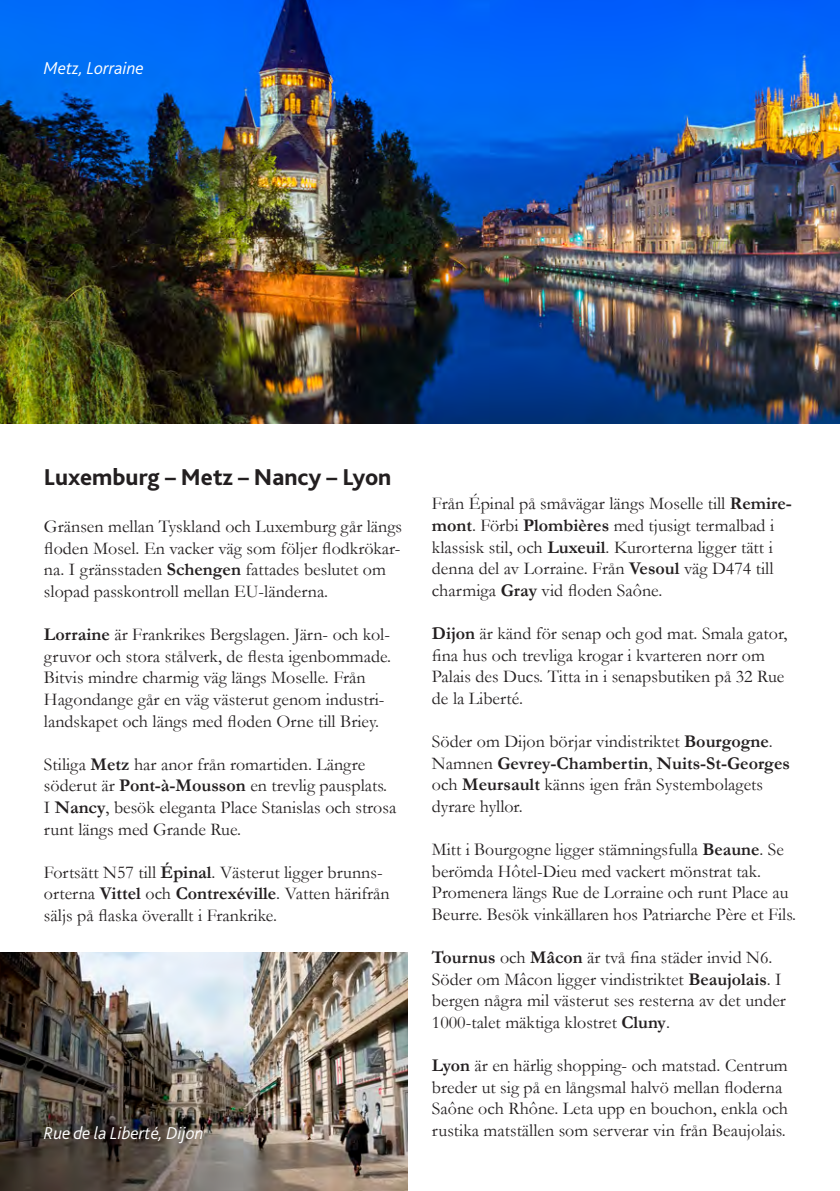
<style>
.page{position:relative;width:840px;height:1191px;background:#fff}
.page>*{position:absolute;margin:0;border:0;box-sizing:border-box;transform-origin:0 0}
.t1{font:800 24px "Bliss 2";color:#231f20}
.t2{font:18px/21.6px "Garamond";color:#231f20}
.t3{font:italic 300 18px "Bliss 2";color:#fff}
.s1{font-weight:700}
</style>
<div class="page">
<img style="left:0;top:0;width:839px;height:424px">
<img style="left:0;top:952px;width:407px;height:239px">
<p class="t3" style="left:44px;top:56px;width:101px">Metz, Lorraine</p>
<h1 class="t1" style="left:44px;top:462px;width:349px">Luxemburg – Metz – Nancy – Lyon</h1>
<p class="t2" style="left:44px;top:515px;width:359px">Gränsen mellan Tyskland och Luxemburg går längs floden Mosel. En vacker väg som följer flodkrökar&shy;na. I gränsstaden <span class="s1">Schengen</span> fattades beslutet om slopad passkontroll mellan EU-länderna.</p>
<p class="t2" style="left:44px;top:623px;width:348px"><span class="s1">Lorraine</span> är Frankrikes Bergslagen. Järn- och kol&shy;gruvor och stora stålverk, de flesta igenbommade.<br>Bitvis mindre charmig väg längs Moselle. Från Hagondange går en väg västerut genom industri&shy;landskapet och längs med floden Orne till Briey.</p>
<p class="t2" style="left:44px;top:753px;width:354px">Stiliga <span class="s1">Metz</span> har anor från romartiden. Längre söderut är <span class="s1">Pont-à-Mousson</span> en trevlig pausplats.<br>I <span class="s1">Nancy</span>, besök eleganta Place Stanislas och strosa runt längs med Grande Rue.</p>
<p class="t2" style="left:44px;top:861px;width:347px">Fortsätt N57 till <span class="s1">Épinal</span>. Västerut ligger brunns&shy;orterna <span class="s1">Vittel</span> och <span class="s1">Contrexéville</span>. Vatten härifrån säljs på flaska överallt i Frankrike.</p>
<p class="t3" style="left:44px;top:1122px;width:161px">Rue de la Liberté, Dijon</p>
<p class="t2" style="left:431px;top:492px;width:361px">Från Épinal på småvägar längs Moselle till <span class="s1">Remire&shy;mont</span>. Förbi <span class="s1">Plombières</span> med tjusigt termalbad i klassisk stil, och <span class="s1">Luxeuil</span>. Kurorterna ligger tätt i denna del av Lorraine. Från <span class="s1">Vesoul</span> väg D474 till charmiga <span class="s1">Gray</span> vid floden Saône.</p>
<p class="t2" style="left:431px;top:622px;width:357px"><span class="s1">Dijon</span> är känd för senap och god mat. Smala gator, fina hus och trevliga krogar i kvarteren norr om Palais des Ducs. Titta in i senapsbutiken på 32 Rue de la Liberté.</p>
<p class="t2" style="left:431px;top:730px;width:359px">Söder om Dijon börjar vindistriktet <span class="s1">Bourgogne</span>.<br>Namnen <span class="s1">Gevrey-Chambertin</span>, <span class="s1">Nuits-St-Georges </span>och <span class="s1">Meursault</span> känns igen från Systembolagets dyrare hyllor.</p>
<p class="t2" style="left:431px;top:838px;width:365px">Mitt i Bourgogne ligger stämningsfulla <span class="s1">Beaune</span>. Se berömda Hôtel-Dieu med vackert mönstrat tak.<br>Promenera längs Rue de Lorraine och runt Place au Beurre. Besök vinkällaren hos Patriarche Père et Fils.</p>
<p class="t2" style="left:431px;top:946px;width:355px"><span class="s1">Tournus</span> och <span class="s1">Mâcon</span> är två fina städer invid N6.<br>Söder om Mâcon ligger vindistriktet <span class="s1">Beaujolais</span>. I bergen några mil västerut ses resterna av det under 1000-talet mäktiga klostret <span class="s1">Cluny</span>.</p>
<p class="t2" style="left:431px;top:1054px;width:357px"><span class="s1">Lyon</span> är en härlig shopping- och matstad. Centrum breder ut sig på en långsmal halvö mellan floderna Saône och Rhône. Leta upp en bouchon, enkla och rustika matställen som serverar vin från Beaujolais.</p>
</div>
